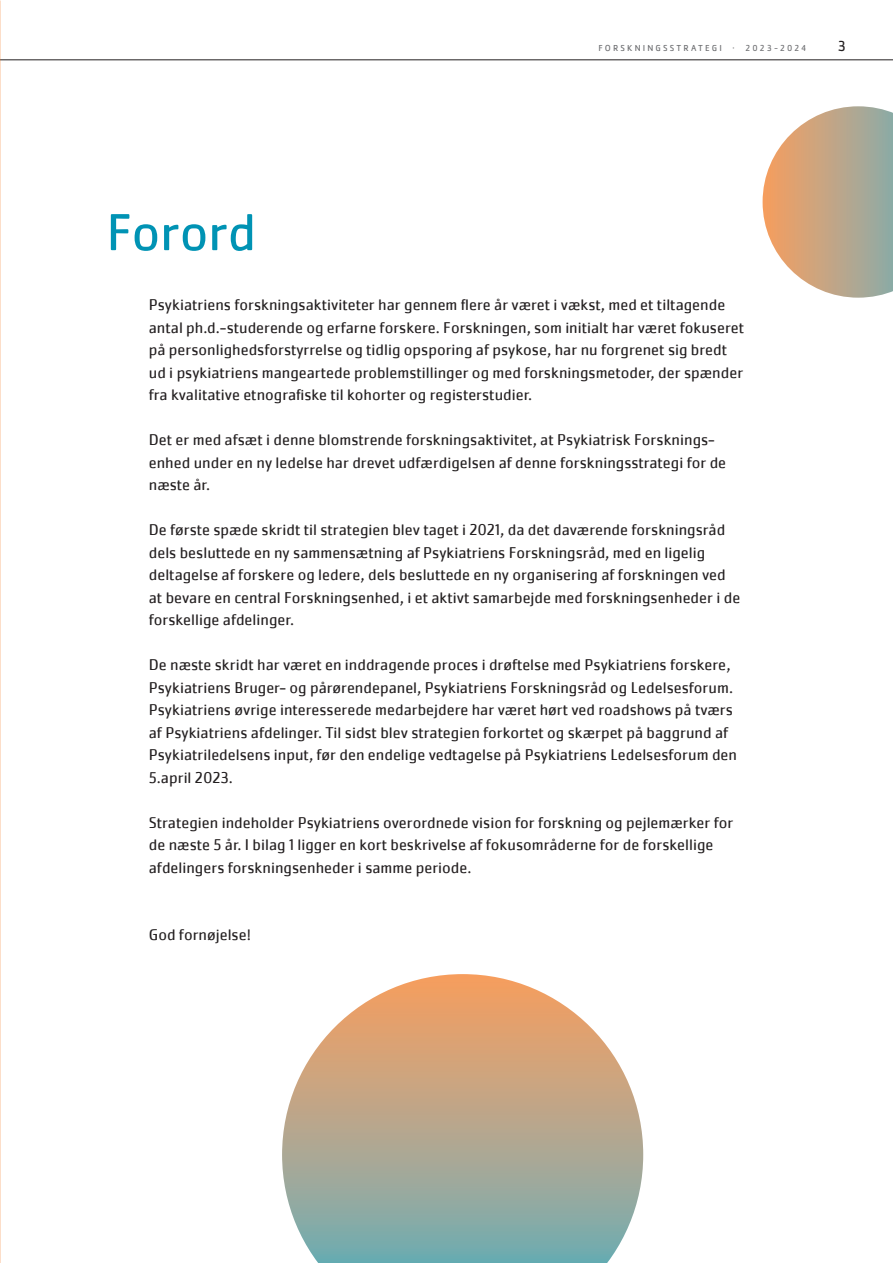
<style>
.page{position:relative;width:893px;height:1263px;background:#fff}
.page>*{position:absolute;margin:0;border:0;box-sizing:border-box;transform-origin:0 0}
.t1{font:54px "Cachet Pro";letter-spacing:-.01em;color:#0093b4}
.t2{font:16.2px/22.5px "Cachet Pro";color:#231f20}
.t3{font:15px "Cachet Std";color:#231f20}
.t4{font:9px "Cachet Std";letter-spacing:.235em;color:#6c6d70}
</style>
<div class="page">
<hr style="left:0;top:60px;width:893px;height:1px;background:#231f20">
<svg style="left:763px;top:106px;width:130px;height:192px"></svg>
<svg style="left:282px;top:974px;width:361px;height:289px"></svg>
<h1 class="t1" style="left:106px;top:200px;width:151px">Forord</h1>
<p class="t4" style="left:598px;top:43px;width:209px">FORSKNINGSSTRATEGI · 2023-2024</p>
<p class="t3" style="left:837px;top:38px;width:10px">3</p>
<p class="t2" style="left:149px;top:294px;width:597px">Psykiatriens forskningsaktiviteter har gennem flere år været i vækst, med et tiltagende antal ph.d.-studerende og erfarne forskere. Forskningen, som initialt har været fokuseret på personlighedsforstyrrelse og tidlig opsporing af psykose, har nu forgrenet sig bredt ud i psykiatriens mangeartede problemstillinger og med forskningsmetoder, der spænder fra kvalitative etnografiske til kohorter og registerstudier.</p>
<p class="t2" style="left:149px;top:429px;width:579px">Det er med afsæt i denne blomstrende forskningsaktivitet, at Psykiatrisk Forsknings&shy;enhed under en ny ledelse har drevet udfærdigelsen af denne forskningsstrategi for de næste år.</p>
<p class="t2" style="left:149px;top:519px;width:593px">De første spæde skridt til strategien blev taget i 2021, da det daværende forskningsråd dels besluttede en ny sammensætning af Psykiatriens Forskningsråd, med en ligelig deltagelse af forskere og ledere, dels besluttede en ny organisering af forskningen ved at bevare en central Forskningsenhed, i et aktivt samarbejde med forskningsenheder i de forskellige afdelinger.</p>
<p class="t2" style="left:149px;top:654px;width:590px">De næste skridt har været en inddragende proces i drøftelse med Psykiatriens forskere, Psykiatriens Bruger- og pårørendepanel, Psykiatriens Forskningsråd og Ledelsesforum.<br>Psykiatriens øvrige interesserede medarbejdere har været hørt ved roadshows på tværs af Psykiatriens afdelinger. Til sidst blev strategien forkortet og skærpet på baggrund af Psykiatriledelsens input, før den endelige vedtagelse på Psykiatriens Ledelsesforum den 5.april 2023.</p>
<p class="t2" style="left:149px;top:811px;width:586px">Strategien indeholder Psykiatriens overordnede vision for forskning og pejlemærker for de næste 5 år. I bilag 1 ligger en kort beskrivelse af fokusområderne for de forskellige afdelingers forskningsenheder i samme periode.</p>
<p class="t2" style="left:149px;top:924px;width:104px">God fornøjelse!</p>
</div>
